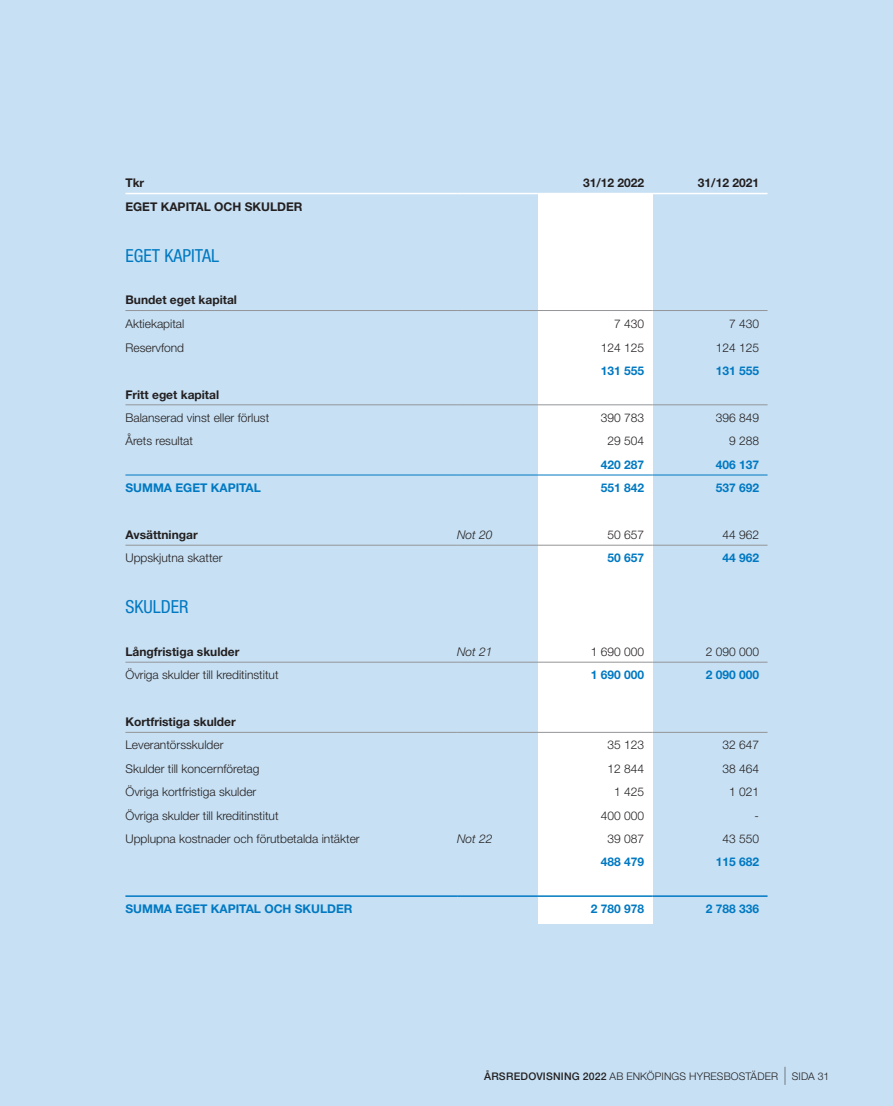
<style>
.page{position:relative;width:893px;height:1106px;background:#c7e0f3}
.page>*{position:absolute;margin:0;border:0;box-sizing:border-box;transform-origin:0 0}
.t1{font:condensed 18px "Helvetica Neue LT Std";color:#0079c2}
.t2{font:300 12px "Helvetica Neue LT Std";color:#231f20}
.t3{font:12px "Helvetica Neue LT Std Bd 2";color:#0079c2}
.t4{font:12px "Helvetica Neue LT Std Bd 2";color:#231f20}
.t5{font:italic 300 12px "Helvetica Neue LT Std";color:#231f20}
.t6{font:300 10.5px "Helvetica Neue LT Std";letter-spacing:.015em;color:#231f20}
.s1{font-weight:500}
.s2{font-size:18px}
</style>
<div class="page">
<div style="left:538px;top:193px;width:115px;height:24px;background:#fff"></div>
<div style="left:538px;top:217px;width:115px;height:23px;background:#fff"></div>
<div style="left:538px;top:240px;width:115px;height:24px;background:#fff"></div>
<div style="left:538px;top:264px;width:115px;height:23px;background:#fff"></div>
<div style="left:538px;top:287px;width:115px;height:23px;background:#fff"></div>
<div style="left:538px;top:310px;width:115px;height:24px;background:#fff"></div>
<div style="left:538px;top:334px;width:115px;height:24px;background:#fff"></div>
<div style="left:538px;top:358px;width:115px;height:23px;background:#fff"></div>
<div style="left:538px;top:381px;width:115px;height:24px;background:#fff"></div>
<div style="left:538px;top:405px;width:115px;height:23px;background:#fff"></div>
<div style="left:538px;top:428px;width:115px;height:23px;background:#fff"></div>
<div style="left:538px;top:709px;width:115px;height:23px;background:#fff"></div>
<div style="left:538px;top:732px;width:115px;height:23px;background:#fff"></div>
<div style="left:538px;top:451px;width:115px;height:24px;background:#fff"></div>
<div style="left:538px;top:475px;width:115px;height:23px;background:#fff"></div>
<div style="left:538px;top:498px;width:115px;height:24px;background:#fff"></div>
<div style="left:538px;top:522px;width:115px;height:23px;background:#fff"></div>
<div style="left:538px;top:545px;width:115px;height:23px;background:#fff"></div>
<div style="left:538px;top:568px;width:115px;height:24px;background:#fff"></div>
<div style="left:538px;top:592px;width:115px;height:23px;background:#fff"></div>
<div style="left:538px;top:615px;width:115px;height:24px;background:#fff"></div>
<div style="left:538px;top:639px;width:115px;height:23px;background:#fff"></div>
<div style="left:538px;top:662px;width:115px;height:23px;background:#fff"></div>
<div style="left:538px;top:685px;width:115px;height:24px;background:#fff"></div>
<div style="left:538px;top:755px;width:115px;height:24px;background:#fff"></div>
<div style="left:538px;top:779px;width:115px;height:23px;background:#fff"></div>
<div style="left:538px;top:802px;width:115px;height:24px;background:#fff"></div>
<div style="left:538px;top:826px;width:115px;height:23px;background:#fff"></div>
<div style="left:538px;top:849px;width:115px;height:23px;background:#fff"></div>
<div style="left:538px;top:872px;width:115px;height:24px;background:#fff"></div>
<div style="left:538px;top:896px;width:115px;height:27px;background:#fff"></div>
<hr style="left:125px;top:662px;width:332px;height:1px;background:#939598">
<hr style="left:457px;top:662px;width:81px;height:1px;background:#939598">
<hr style="left:538px;top:662px;width:115px;height:1px;background:#939598">
<hr style="left:653px;top:662px;width:114px;height:1px;background:#939598">
<hr style="left:125px;top:474px;width:332px;height:1px;background:#0079c2">
<hr style="left:457px;top:474px;width:81px;height:1px;background:#0079c2">
<hr style="left:538px;top:474px;width:115px;height:1px;background:#0079c2">
<hr style="left:653px;top:474px;width:114px;height:1px;background:#0079c2">
<hr style="left:125px;top:895px;width:332px;height:1px;background:#0079c2">
<hr style="left:457px;top:895px;width:81px;height:1px;background:#0079c2">
<hr style="left:538px;top:895px;width:115px;height:1px;background:#0079c2">
<hr style="left:653px;top:895px;width:114px;height:1px;background:#0079c2">
<hr style="left:125px;top:545px;width:332px;height:1px;background:#939598">
<hr style="left:457px;top:545px;width:81px;height:1px;background:#939598">
<hr style="left:538px;top:545px;width:115px;height:1px;background:#939598">
<hr style="left:653px;top:545px;width:114px;height:1px;background:#939598">
<hr style="left:125px;top:732px;width:332px;height:1px;background:#939598">
<hr style="left:457px;top:732px;width:81px;height:1px;background:#939598">
<hr style="left:538px;top:732px;width:115px;height:1px;background:#939598">
<hr style="left:653px;top:732px;width:114px;height:1px;background:#939598">
<hr style="left:125px;top:404px;width:332px;height:1px;background:#939598">
<hr style="left:457px;top:404px;width:81px;height:1px;background:#939598">
<hr style="left:538px;top:404px;width:115px;height:1px;background:#939598">
<hr style="left:653px;top:404px;width:114px;height:1px;background:#939598">
<hr style="left:125px;top:310px;width:332px;height:1px;background:#939598">
<hr style="left:457px;top:310px;width:81px;height:1px;background:#939598">
<hr style="left:538px;top:310px;width:115px;height:1px;background:#939598">
<hr style="left:653px;top:310px;width:114px;height:1px;background:#939598">
<hr style="left:125px;top:193px;width:332px;height:1px;background:#fff">
<hr style="left:457px;top:193px;width:81px;height:1px;background:#fff">
<hr style="left:653px;top:193px;width:114px;height:1px;background:#fff">
<p class="t4" style="left:125px;top:175px;width:20px">Tkr</p>
<p class="t4" style="left:583px;top:175px;width:63px">31/12 2022</p>
<p class="t4" style="left:698px;top:175px;width:63px">31/12 2021</p>
<p class="t4" style="left:125px;top:199px;width:179px">EGET KAPITAL OCH SKULDER</p>
<p class="t1" style="left:125px;top:245px;width:95px">EGET KAPITAL</p>
<p class="t4" style="left:125px;top:292px;width:113px">Bundet eget kapital</p>
<p class="t2" style="left:125px;top:316px;width:60px">Aktiekapital</p>
<p class="t2" style="left:614px;top:316px;width:32px">7 430</p>
<p class="t2" style="left:729px;top:316px;width:32px">7 430</p>
<p class="t2" style="left:125px;top:340px;width:60px">Reservfond</p>
<p class="t2" style="left:601px;top:340px;width:45px">124 125</p>
<p class="t2" style="left:716px;top:340px;width:45px">124 125</p>
<p class="t3" style="left:601px;top:363px;width:45px">131 555</p>
<p class="t3" style="left:716px;top:363px;width:45px">131 555</p>
<p class="t4" style="left:125px;top:387px;width:95px">Fritt eget kapital</p>
<p class="t2" style="left:125px;top:410px;width:145px">Balanserad vinst eller förlust</p>
<p class="t2" style="left:601px;top:410px;width:45px">390 783</p>
<p class="t2" style="left:716px;top:410px;width:45px">396 849</p>
<p class="t2" style="left:125px;top:434px;width:69px">Årets resultat</p>
<p class="t2" style="left:607px;top:434px;width:38px">29 504</p>
<p class="t2" style="left:729px;top:434px;width:32px">9 288</p>
<p class="t3" style="left:601px;top:457px;width:45px">420 287</p>
<p class="t3" style="left:716px;top:457px;width:45px">406 137</p>
<p class="t3" style="left:125px;top:480px;width:137px">SUMMA EGET KAPITAL</p>
<p class="t3" style="left:601px;top:480px;width:45px">551 842</p>
<p class="t3" style="left:716px;top:480px;width:45px">537 692</p>
<p class="t4" style="left:125px;top:527px;width:74px">Avsättningar</p>
<p class="t5" style="left:457px;top:527px;width:37px">Not 20</p>
<p class="t2" style="left:607px;top:527px;width:38px">50 657</p>
<p class="t2" style="left:722px;top:527px;width:38px">44 962</p>
<p class="t2" style="left:125px;top:550px;width:99px">Uppskjutna skatter</p>
<p class="t3" style="left:607px;top:550px;width:38px">50 657</p>
<p class="t3" style="left:722px;top:550px;width:38px">44 962</p>
<p class="t1" style="left:125px;top:596px;width:65px">SKULDER</p>
<p class="t4" style="left:125px;top:644px;width:115px">Långfristiga skulder</p>
<p class="t5" style="left:457px;top:644px;width:37px">Not 21</p>
<p class="t2" style="left:591px;top:644px;width:55px">1 690 000</p>
<p class="t2" style="left:706px;top:644px;width:55px">2 090 000</p>
<p class="t2" style="left:125px;top:667px;width:155px">Övriga skulder till kreditinstitut</p>
<p class="t3" style="left:591px;top:667px;width:55px">1 690 000</p>
<p class="t3" style="left:706px;top:667px;width:55px">2 090 000</p>
<p class="t4" style="left:125px;top:714px;width:112px">Kortfristiga skulder</p>
<p class="t2" style="left:125px;top:738px;width:100px">Leverantörsskulder</p>
<p class="t2" style="left:607px;top:738px;width:38px">35 123</p>
<p class="t2" style="left:722px;top:738px;width:38px">32 647</p>
<p class="t2" style="left:125px;top:761px;width:136px">Skulder till koncernföretag</p>
<p class="t2" style="left:607px;top:761px;width:38px">12 844</p>
<p class="t2" style="left:722px;top:761px;width:38px">38 464</p>
<p class="t2" style="left:125px;top:784px;width:132px">Övriga kortfristiga skulder</p>
<p class="t2" style="left:614px;top:784px;width:32px">1 425</p>
<p class="t2" style="left:729px;top:784px;width:32px">1 021</p>
<p class="t2" style="left:125px;top:808px;width:155px">Övriga skulder till kreditinstitut</p>
<p class="t2" style="left:601px;top:808px;width:45px">400 000</p>
<p class="t2" style="left:755px;top:808px;width:6px">-</p>
<p class="t2" style="left:125px;top:831px;width:236px">Upplupna kostnader och förutbetalda intäkter</p>
<p class="t5" style="left:457px;top:831px;width:37px">Not 22</p>
<p class="t2" style="left:607px;top:831px;width:38px">39 087</p>
<p class="t2" style="left:722px;top:831px;width:38px">43 550</p>
<p class="t3" style="left:601px;top:854px;width:45px">488 479</p>
<p class="t3" style="left:716px;top:854px;width:45px">115 682</p>
<p class="t3" style="left:125px;top:901px;width:229px">SUMMA EGET KAPITAL OCH SKULDER</p>
<p class="t3" style="left:591px;top:901px;width:55px">2 780 978</p>
<p class="t3" style="left:706px;top:901px;width:55px">2 788 336</p>
<p class="t6" style="left:484px;top:1069px;width:347px"><span class="s1">ÅRSREDOVISNING 2022</span> AB ENKÖPINGS HYRESBOSTÄDER <span class="s2">|</span> SIDA 31</p>
</div>
